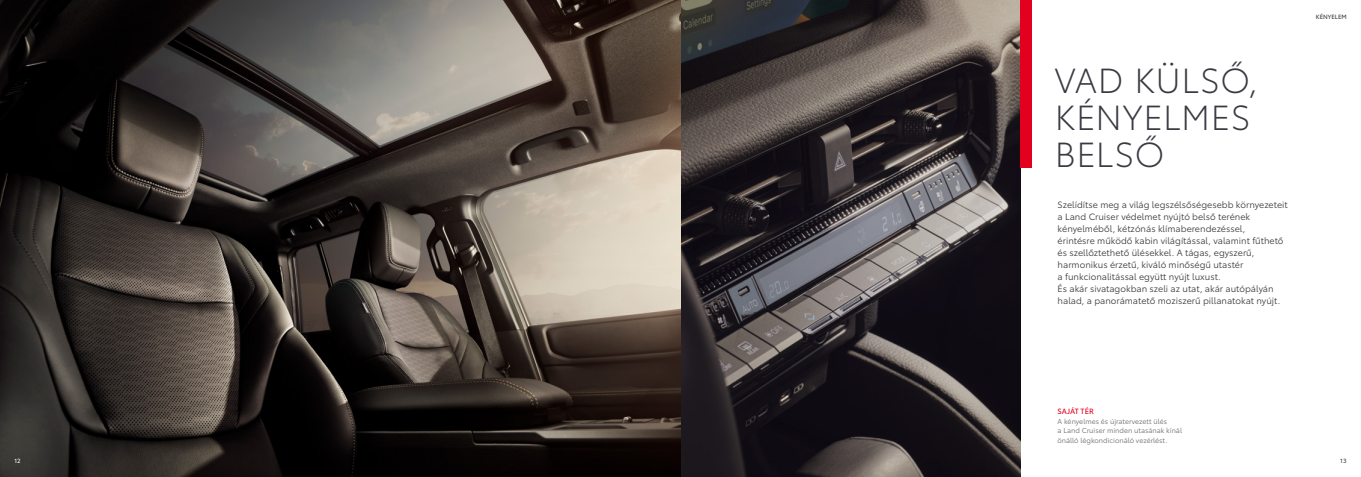
<style>
.page{position:relative;width:1361px;height:477px;background:#fff}
.page>*{position:absolute;margin:0;border:0;box-sizing:border-box;transform-origin:0 0}
.t1{font:300 34.2px/37.3px "Toyota Type";letter-spacing:.015em;color:#3b3941}
.t2{font:9px/12px "Toyota Type";color:#3b3b3a}
.t3{font:7.5px "Toyota Type";letter-spacing:-.005em;color:#e3001f}
.t4{font:7px/9.6px "Toyota Type";color:#6c6c6c}
.t5{font:6px "Toyota Type";color:#3b3b3a}
.t6{font:6px "Toyota Type";color:#fff}
</style>
<div class="page">
<img style="left:0;top:0;width:1020px;height:476px">
<div style="left:1020px;top:0;width:12px;height:167px;background:#e3001f"></div>
<h1 class="t1" style="left:1054px;top:59px;width:205px">VAD KÜLSŐ,<br>KÉNYELMES<br>BELSŐ</h1>
<p class="t2" style="left:1057px;top:198px;width:232px">Szelídítse meg a világ legszélsőségesebb környezeteit a Land Cruiser védelmet nyújtó belső terének kényelméből, kétzónás klímaberendezéssel,<br>érintésre működő kabin világítással, valamint fűthető és szellőztethető ülésekkel. A tágas, egyszerű, harmonikus érzetű, kiváló minőségű utastér<br>a funkcionalitással együtt nyújt luxust.<br>És akár sivatagokban szeli az utat, akár autópályán halad, a panorámatető moziszerű pillanatokat nyújt.</p>
<p class="t5" style="left:1316px;top:12px;width:32px">KÉNYELEM</p>
<p class="t3" style="left:1057px;top:405px;width:38px">SAJÁT TÉR</p>
<p class="t4" style="left:1057px;top:415px;width:126px">A kényelmes és újratervezett ülés<br>a Land Cruiser minden utasának kínál önálló légkondicionáló vezérlést.</p>
<p class="t6" style="left:14px;top:455px;width:8px">12</p>
<p class="t5" style="left:1340px;top:455px;width:8px">13</p>
</div>
